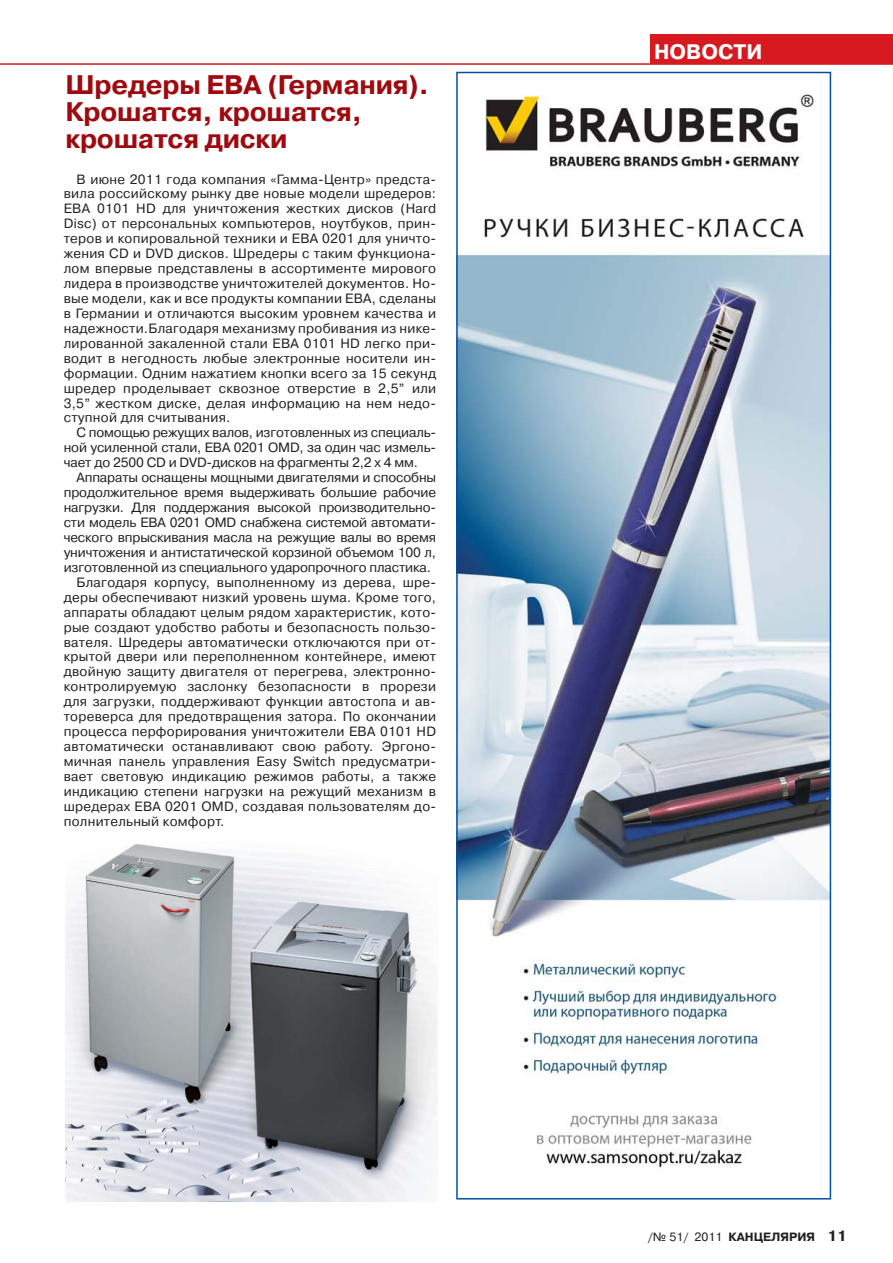
<style>
.page{position:relative;width:893px;height:1263px;background:#fff}
.page>*{position:absolute;margin:0;border:0;box-sizing:border-box;transform-origin:0 0}
.t1{font:700 26.85px/26.8px "Pragmatica C";letter-spacing:-.01em;color:#9e0a0f}
.t2{font:700 21px "Pragmatica C";color:#fff}
.t3{font:13.5px/15px "Pragmatica C";letter-spacing:.02em;color:#231f20;text-align:justify}
.t4{font:13.5px "Pragmatica C";letter-spacing:-.01em;color:#231f20}
.t5{font:700 12px "Pragmatica C";color:#231f20}
.s1{font-weight:400}
.s2{font-size:15px}
</style>
<div class="page">
<hr style="left:0;top:63px;width:893px;height:2px;background:#d71920">
<div style="left:650px;top:34px;width:243px;height:30px;background:#d71920"></div>
<img style="left:458px;top:94px;width:371px;height:1074px">
<img style="left:66px;top:843px;width:372px;height:358px">
<h1 class="t1" style="left:66px;top:74px;width:365px">Шредеры EBA (Германия).<br>Крошатся, крошатся, крошатся диски</h1>
<p class="t3" style="left:64px;top:171px;width:374px;text-indent:13px">В июне 2011 года компания «Гамма-Центр» предста&shy;вила российскому рынку две новые модели шредеров:<br>EBA 0101 HD для уничтожения жестких дисков (Hard Disc) от персональных компьютеров, ноутбуков, прин&shy;теров и копировальной техники и EBA 0201 для уничто&shy;жения CD и DVD дисков. Шредеры с таким функциона&shy;лом впервые представлены в ассортименте мирового лидера в производстве уничтожителей документов. Но&shy;вые модели, как и все продукты компании EBA, сделаны в Германии и отличаются высоким уровнем качества и надежности.Благодаря механизму пробивания из нике&shy;лированной закаленной стали EBA 0101 HD легко при&shy;водит в негодность любые электронные носители ин&shy;формации. Одним нажатием кнопки всего за 15 секунд шредер проделывает сквозное отверстие в 2,5” или 3,5” жестком диске, делая информацию на нем недо&shy;ступной для считывания.</p>
<p class="t3" style="left:64px;top:425px;width:374px;text-indent:13px">С помощью режущих валов, изготовленных из специаль&shy;ной усиленной стали, EBA 0201 OMD, за один час измель&shy;чает до 2500 CD и DVD-дисков на фрагменты 2,2 х 4 мм.</p>
<p class="t4" style="left:77px;top:470px;width:361px">Аппараты оснащены мощными двигателями и способны</p>
<p class="t4" style="left:64px;top:485px;width:374px">продолжительное время выдерживать большие рабочие</p>
<p class="t4" style="left:64px;top:500px;width:374px">нагрузки. Для поддержания высокой производительно-</p>
<p class="t4" style="left:64px;top:515px;width:374px">сти модель EBA 0201 OMD снабжена системой автомати-</p>
<p class="t4" style="left:64px;top:529px;width:374px">ческого впрыскивания масла на режущие валы во время</p>
<p class="t4" style="left:64px;top:544px;width:374px">уничтожения и антистатической корзиной объемом 100 л,</p>
<p class="t4" style="left:64px;top:559px;width:369px">изготовленной из специального ударопрочного пластика.</p>
<p class="t3" style="left:77px;top:575px;width:361px">Благодаря корпусу, выполненному из дерева, шре-</p>
<p class="t3" style="left:64px;top:590px;width:374px">деры обеспечивают низкий уровень шума. Кроме того,</p>
<p class="t3" style="left:64px;top:605px;width:374px">аппараты обладают целым рядом характеристик, кото-</p>
<p class="t3" style="left:64px;top:619px;width:374px">рые создают удобство работы и безопасность пользо-</p>
<p class="t3" style="left:64px;top:634px;width:374px">вателя. Шредеры автоматически отключаются при от-</p>
<p class="t3" style="left:64px;top:649px;width:374px">крытой двери или переполненном контейнере, имеют</p>
<p class="t3" style="left:64px;top:664px;width:374px">двойную защиту двигателя от перегрева, электронно-</p>
<p class="t3" style="left:64px;top:679px;width:374px">контролируемую заслонку безопасности в прорези</p>
<p class="t3" style="left:64px;top:694px;width:374px">для загрузки, поддерживают функции автостопа и ав-</p>
<p class="t3" style="left:64px;top:709px;width:374px">тореверса для предотвращения затора. По окончании</p>
<p class="t3" style="left:64px;top:724px;width:374px">процесса перфорирования уничтожители EBA 0101 HD</p>
<p class="t3" style="left:64px;top:739px;width:374px">автоматически останавливают свою работу. Эргоно-</p>
<p class="t3" style="left:64px;top:754px;width:374px">мичная панель управления Easy Switch предусматри-</p>
<p class="t3" style="left:64px;top:769px;width:374px">вает световую индикацию режимов работы, а также</p>
<p class="t3" style="left:64px;top:784px;width:374px">индикацию степени нагрузки на режущий механизм в</p>
<p class="t3" style="left:64px;top:799px;width:374px">шредерах EBA 0201 OMD, создавая пользователям до-</p>
<p class="t3" style="left:64px;top:814px;width:162px">полнительный комфорт.</p>
<h2 class="t2" style="left:654px;top:45px;width:110px">НОВОСТИ</h2>
<p class="t5" style="left:648px;top:1233px;width:201px"><span class="s1">/№ 51/ 2011</span> КАНЦЕЛЯРИЯ <span class="s2">11</span></p>
</div>
